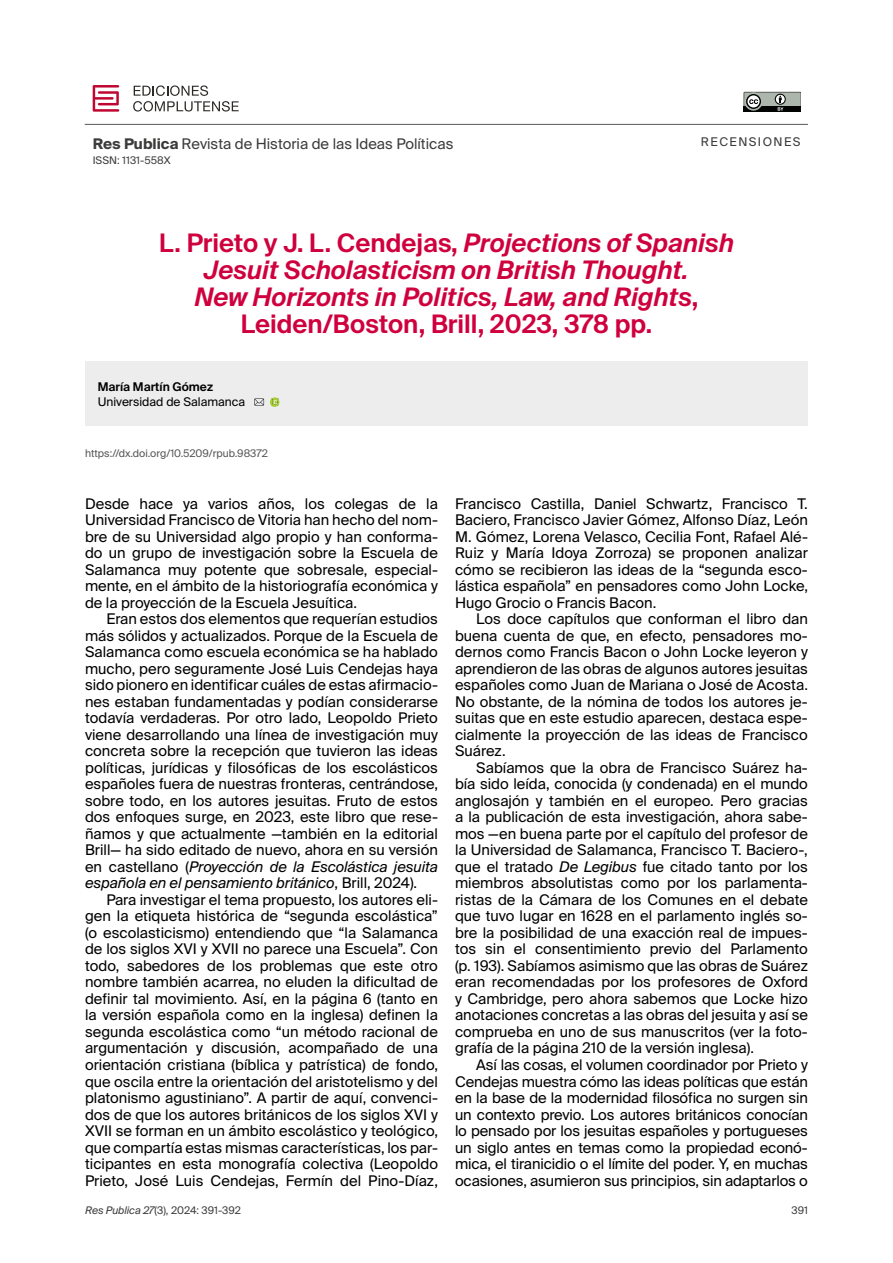
<style>
.page{position:relative;width:893px;height:1263px;background:#fff}
.page>*{position:absolute;margin:0;border:0;box-sizing:border-box;transform-origin:0 0}
._000-Título_original_ES{font:italic 600 25.5px/27px "Suisse Intl";color:#cf003d;text-align:center}
._000-TXT_GENERAL{font:14.7px/16.5px "Suisse Intl";color:#000;text-align:justify}
._000-PRIMER_PARRAFO{font:14.7px/16.5px "Suisse Intl";color:#000;text-align:justify}
._00-REVISTA{font:14.7px "Suisse Intl";color:#3c3c3b}
._000-CARGO{font:12px "Suisse Intl";color:#000}
._000-Autor{font:600 12px "Suisse Intl";color:#000}
.Normal_1er_parr{font:12px "Suisse Intl";letter-spacing:.12em;color:#3c3c3b}
.Normal_1er_parr-2{font:10.5px "Suisse Intl";color:#3c3c3b}
._000-DOI{font:10.5px "Suisse Intl";color:#575756}
.s1{font-weight:700}
.s2{font-style:normal}
.s3{font-style:italic}
</style>
<div class="page">
<hr style="left:85px;top:124px;width:723px;height:1px;background:#575756">
<svg style="left:744px;top:92px;width:56px;height:19px"></svg>
<svg style="left:93px;top:85px;width:26px;height:26px"></svg>
<svg style="left:133px;top:85px;width:106px;height:26px"></svg>
<div style="left:85px;top:361px;width:723px;height:65px;background:#ededed"></div>
<svg style="left:254px;top:398px;width:10px;height:7px"></svg>
<svg style="left:270px;top:397px;width:9px;height:10px"></svg>
<p class="_00-REVISTA" style="left:93px;top:135px;width:362px"><span class="s1">Res Publica</span> Revista de Historia de las Ideas Políticas</p>
<p class="Normal_1er_parr-2" style="left:93px;top:154px;width:79px">ISSN: 1131-558X</p>
<p class="Normal_1er_parr" style="left:701px;top:135px;width:101px">RECENSIONES</p>
<p class="_000-Título_original_ES" style="left:159px;top:229px;width:576px"><span class="s2">L. Prieto y J. L. Cendejas,</span> Projections of Spanish Jesuit Scholasticism on British Thought.<br>New Horizonts in Politics, Law, and Rights<span class="s2">, Leiden/Boston, Brill, 2023, 378 pp.</span></p>
<p class="_000-Autor" style="left:98px;top:380px;width:117px">María Martín Gómez</p>
<p class="_000-CARGO" style="left:98px;top:394px;width:149px">Universidad de Salamanca</p>
<p class="_000-DOI" style="left:85px;top:447px;width:184px">https://dx.doi.org/10.5209/rpub.98372</p>
<p class="_000-PRIMER_PARRAFO" style="left:85px;top:496px;width:354px">Desde hace ya varios años, los colegas de la Universidad Francisco de Vitoria han hecho del nom&shy;bre de su Universidad algo propio y han conforma&shy;do un grupo de investigación sobre la Escuela de Salamanca muy potente que sobresale, especial&shy;mente, en el ámbito de la historiografía económica y de la proyección de la Escuela Jesuítica.</p>
<p class="_000-TXT_GENERAL" style="left:85px;top:611px;width:354px;text-indent:21px">Eran estos dos elementos que requerían estudios más sólidos y actualizados. Porque de la Escuela de Salamanca como escuela económica se ha hablado mucho, pero seguramente José Luis Cendejas haya sido pionero en identificar cuáles de estas afirmacio&shy;nes estaban fundamentadas y podían considerarse todavía verdaderas. Por otro lado, Leopoldo Prieto viene desarrollando una línea de investigación muy concreta sobre la recepción que tuvieron las ideas políticas, jurídicas y filosóficas de los escolásticos españoles fuera de nuestras fronteras, centrándose, sobre todo, en los autores jesuitas. Fruto de estos dos enfoques surge, en 2023, este libro que rese&shy;ñamos y que actualmente —también en la editorial Brill— ha sido editado de nuevo, ahora en su versión en castellano (<span class="s3">Proyección de la Escolástica jesuita española en el pensamiento británico</span>, Brill, 2024).</p>
<p class="_000-TXT_GENERAL" style="left:85px;top:892px;width:354px;text-indent:21px">Para investigar el tema propuesto, los autores eli&shy;gen la etiqueta histórica de “segunda escolástica” (o escolasticismo) entendiendo que “la Salamanca de los siglos XVI y XVII no parece una Escuela”. Con todo, sabedores de los problemas que este otro nombre también acarrea, no eluden la dificultad de definir tal movimiento. Así, en la página 6 (tanto en la versión española como en la inglesa) definen la segunda escolástica como “un método racional de argumentación y discusión, acompañado de una orientación cristiana (bíblica y patrística) de fondo, que oscila entre la orientación del aristotelismo y del platonismo agustiniano”. A partir de aquí, convenci&shy;dos de que los autores británicos de los siglos XVI y XVII se forman en un ámbito escolástico y teológico, que compartía estas mismas características, los par&shy;ticipantes en esta monografía colectiva (Leopoldo Prieto, José Luis Cendejas, Fermín del Pino-Díaz,</p>
<p class="_000-TXT_GENERAL" style="left:455px;top:496px;width:354px">Francisco Castilla, Daniel Schwartz, Francisco T.<br>Baciero, Francisco Javier Gómez, Alfonso Díaz, León M. Gómez, Lorena Velasco, Cecilia Font, Rafael Alé-Ruiz y María Idoya Zorroza) se proponen analizar cómo se recibieron las ideas de la “segunda esco&shy;lástica española” en pensadores como John Locke, Hugo Grocio o Francis Bacon.</p>
<p class="_000-TXT_GENERAL" style="left:455px;top:611px;width:354px;text-indent:21px">Los doce capítulos que conforman el libro dan buena cuenta de que, en efecto, pensadores mo&shy;dernos como Francis Bacon o John Locke leyeron y aprendieron de las obras de algunos autores jesuitas españoles como Juan de Mariana o José de Acosta.<br>No obstante, de la nómina de todos los autores je&shy;suitas que en este estudio aparecen, destaca espe&shy;cialmente la proyección de las ideas de Francisco Suárez.</p>
<p class="_000-TXT_GENERAL" style="left:455px;top:760px;width:354px;text-indent:21px">Sabíamos que la obra de Francisco Suárez ha&shy;bía sido leída, conocida (y condenada) en el mundo anglosajón y también en el europeo. Pero gracias a la publicación de esta investigación, ahora sabe&shy;mos —en buena parte por el capítulo del profesor de la Universidad de Salamanca, Francisco T. Baciero-, que el tratado <span class="s3">De Legibus</span> fue citado tanto por los miembros absolutistas como por los parlamenta&shy;ristas de la Cámara de los Comunes en el debate que tuvo lugar en 1628 en el parlamento inglés so&shy;bre la posibilidad de una exacción real de impues&shy;tos sin el consentimiento previo del Parlamento (p. 193). Sabíamos asimismo que las obras de Suárez eran recomendadas por los profesores de Oxford y Cambridge, pero ahora sabemos que Locke hizo anotaciones concretas a las obras del jesuita y así se comprueba en uno de sus manuscritos (ver la foto&shy;grafía de la página 210 de la versión inglesa).</p>
<p class="_000-TXT_GENERAL" style="left:455px;top:1057px;width:354px;text-indent:21px">Así las cosas, el volumen coordinador por Prieto y Cendejas muestra cómo las ideas políticas que están en la base de la modernidad filosófica no surgen sin un contexto previo. Los autores británicos conocían lo pensado por los jesuitas españoles y portugueses un siglo antes en temas como la propiedad econó&shy;mica, el tiranicidio o el límite del poder. Y, en muchas ocasiones, asumieron sus principios, sin adaptarlos o</p>
<p class="Normal_1er_parr-2" style="left:85px;top:1204px;width:158px"><span class="s3">Res Publica 27</span>(3), 2024: 391-392</p>
<p class="Normal_1er_parr-2" style="left:791px;top:1204px;width:18px">391</p>
</div>
